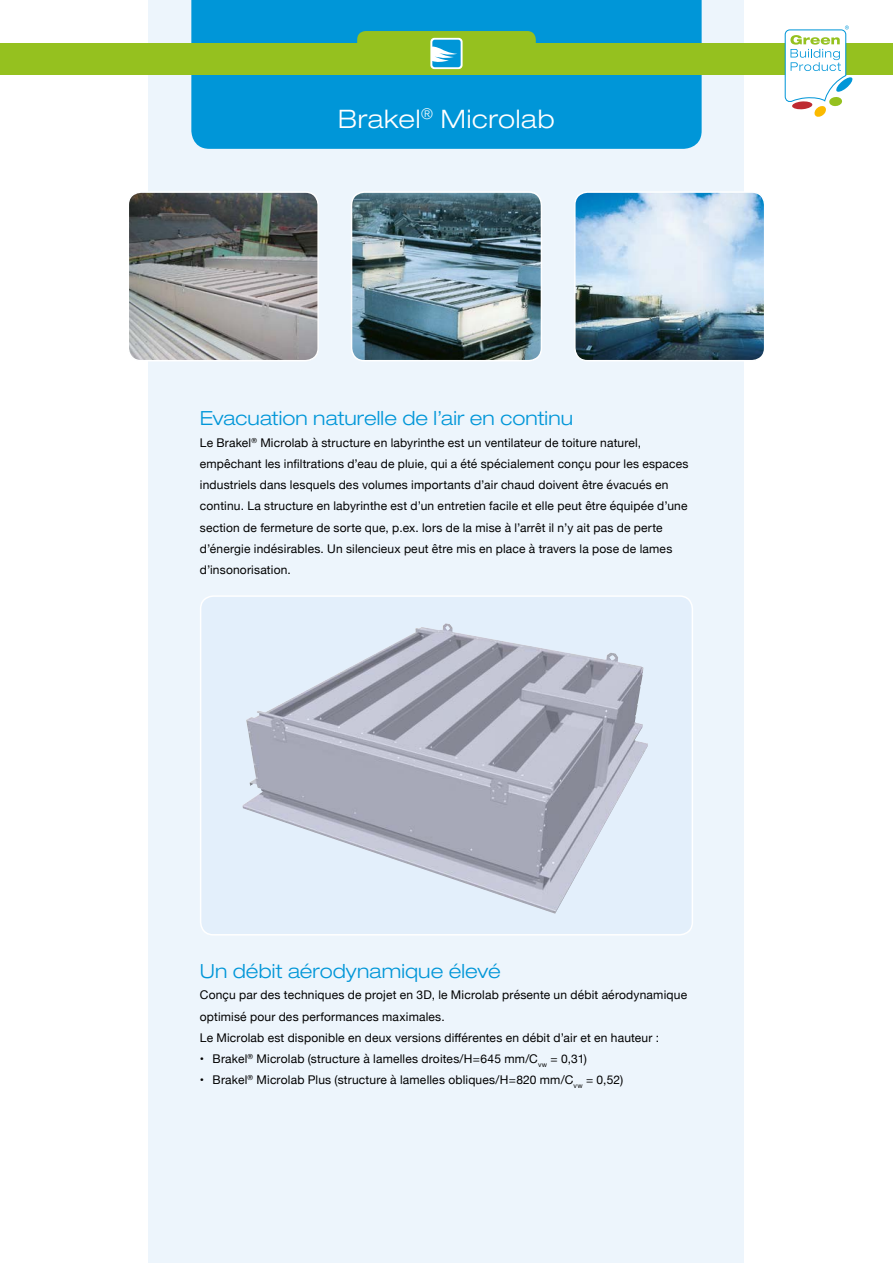
<style>
.page{position:relative;width:893px;height:1263px;background:#fff}
.page>*{position:absolute;margin:0;border:0;box-sizing:border-box;transform-origin:0 0}
.t1{font:300 expanded 25.5px "Helvetica Neue";letter-spacing:.025em;color:#fff}
.t2{font:300 expanded 19.5px "Helvetica Neue";letter-spacing:.005em;color:#0096d8}
.t3{font:12px/21.3px "Helvetica Neue";letter-spacing:.015em;color:#000}
</style>
<div class="page">
<div style="left:149px;top:0;width:595px;height:1263px;background:#edf5fc"></div>
<div style="left:191px;top:0;width:511px;height:149px;background:#0096d8"></div>
<div style="left:0;top:43px;width:893px;height:32px;background:#95c11f"></div>
<svg style="left:785px;top:26px;width:67px;height:91px"></svg>
<div style="left:430px;top:38px;width:33px;height:31px;background:#fff;border-radius:4px"></div>
<svg style="left:357px;top:31px;width:179px;height:37px"></svg>
<div style="left:201px;top:596px;width:491px;height:339px;background:#e3effb;border-radius:13px"></div>
<img style="left:242px;top:623px;width:406px;height:291px">
<div style="left:200px;top:595px;width:493px;height:340px;border:2px solid #fff;border-radius:13px"></div>
<img style="left:354px;top:194px;width:187px;height:167px">
<div style="left:351px;top:191px;width:191px;height:170px;border:2px solid #fff;border-radius:13px"></div>
<img style="left:577px;top:194px;width:185px;height:166px">
<div style="left:574px;top:191px;width:191px;height:170px;border:2px solid #fff;border-radius:13px"></div>
<img style="left:131px;top:194px;width:185px;height:164px">
<div style="left:128px;top:191px;width:191px;height:170px;border:2px solid #fff;border-radius:13px"></div>
<h1 class="t1" style="left:338px;top:103px;width:218px">Brakel<sup>®</sup> Microlab</h1>
<h2 class="t2" style="left:200px;top:407px;width:375px">Evacuation naturelle de l’air en continu</h2>
<p class="t3" style="left:200px;top:432px;width:490px">Le Brakel<sup>®</sup> Microlab à structure en labyrinthe est un ventilateur de toiture naturel, empêchant les infiltrations d’eau de pluie, qui a été spécialement conçu pour les espaces industriels dans lesquels des volumes importants d’air chaud doivent être évacués en continu. La structure en labyrinthe est d’un entretien facile et elle peut être équipée d’une section de fermeture de sorte que, p.ex. lors de la mise à l’arrêt il n’y ait pas de perte d’énergie indésirables. Un silencieux peut être mis en place à travers la pose de lames d’insonorisation.</p>
<h2 class="t2" style="left:200px;top:959px;width:302px">Un débit aérodynamique élevé</h2>
<p class="t3" style="left:200px;top:985px;width:489px">Conçu par des techniques de projet en 3D, le Microlab présente un débit aérodynamique optimisé pour des performances maximales.<br>Le Microlab est disponible en deux versions différentes en débit d’air et en hauteur :</p>
<p class="t3" style="left:200px;top:1049px;width:389px">• Brakel<sup>®</sup> Microlab (structure à lamelles droites/H=645 mm/C<sub>vw</sub> = 0,31)</p>
<p class="t3" style="left:200px;top:1070px;width:425px">• Brakel<sup>®</sup> Microlab Plus (structure à lamelles obliques/H=820 mm/C<sub>vw</sub> = 0,52)</p>
</div>
